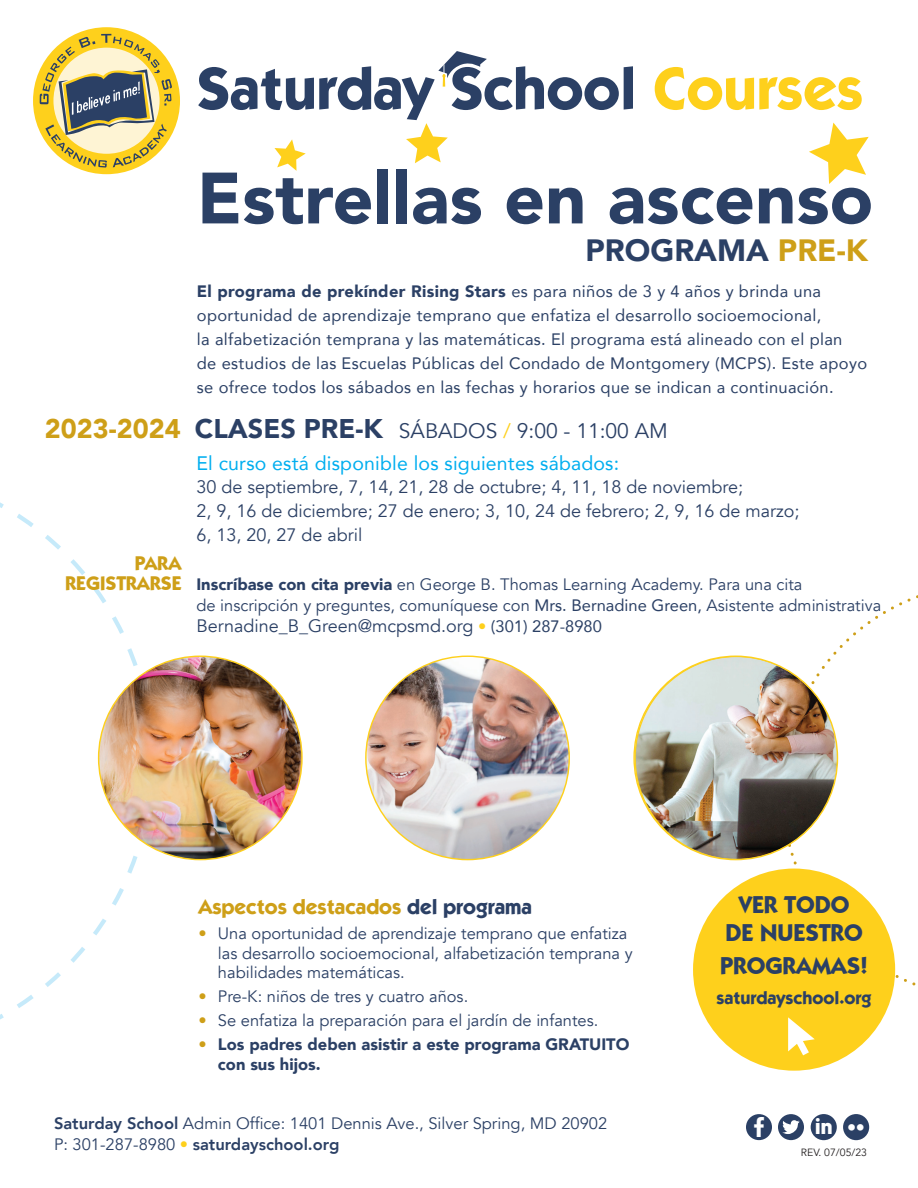
<style>
.page{position:relative;width:918px;height:1188px;background:#fff}
.page>*{position:absolute;margin:0;border:0;box-sizing:border-box;transform-origin:0 0}
.t1{font:900 71.7px "Avenir";color:#2b4065}
.t2{font:700 60px "ITC Kabel Std";color:#2b4065}
.t3{font:900 30.75px "Avenir";color:#2b4065}
.t4{font:900 26.25px "Avenir";color:#fff}
.t5{font:700 24px/28.8px "ITC Kabel Std";color:#2b4065;text-align:center}
.t6{font:800 21.3px "Barlow";color:#fff}
.t7{font:21px "Avenir";color:#2b4065}
.t8{font:700 21px "ITC Kabel Std";color:#ce9f18}
.t9{font:19.5px "Avenir";letter-spacing:.01em;color:#00aeef}
.t10{font:700 19.5px "ITC Kabel Std";color:#ce9f18}
.t11{font:18px/24px "Avenir";color:#2b4065}
.t12{font:700 18px "ITC Kabel Std";color:#2b4065}
.t13{font:16.5px/21px "Avenir";color:#2b4065}
.t14{font:16.5px/24px "Avenir";letter-spacing:.02em;color:#2b4065}
.t15{font:900 16.5px/19.5px "Avenir";color:#2b4065}
.t16{font:10.5px "Avenir";color:#231f20}
.s1{color:#fed01c}
.s2{color:#ce9f18}
.s3{font-weight:900}
.s4{font-weight:900;font-size:27px;color:#ce9f18}
.s5{font-weight:900;font-size:27px}
.s6{font-family:"ITC Kabel Std";font-weight:700;font-size:19.5px;color:#ce9f18}
.s7{font-style:inherit}
.s8{font-size:16.5px;color:#fed01c}
.s9{font-size:16.5px}
.s10{color:#2b4065}
.s11{font-weight:800}
.s12{font-size:24.3px}
</style>
<div class="page">
<svg style="left:0;top:502px;width:156px;height:518px"></svg>
<svg style="left:779px;top:595px;width:139px;height:406px"></svg>
<svg style="left:809px;top:123px;width:60px;height:61px"></svg>
<svg style="left:406px;top:123px;width:42px;height:40px"></svg>
<svg style="left:275px;top:139px;width:31px;height:32px"></svg>
<div style="left:778px;top:1114px;width:26px;height:26px;background:#2b4065;border-radius:50%"></div>
<div style="left:746px;top:1114px;width:26px;height:26px;background:#2b4065;border-radius:50%"></div>
<div style="left:811px;top:1114px;width:26px;height:26px;background:#2b4065;border-radius:50%"></div>
<div style="left:843px;top:1114px;width:26px;height:26px;background:#2b4065;border-radius:50%"></div>
<svg style="left:782px;top:1120px;width:18px;height:14px"></svg>
<div style="left:693px;top:869px;width:202px;height:202px;background:#fed01c;border-radius:50%"></div>
<svg style="left:788px;top:1017px;width:27px;height:38px"></svg>
<div style="left:33px;top:27px;width:147px;height:147px;background:#fed01c;border-radius:50%"></div>
<svg style="left:40px;top:34px;width:132px;height:134px"></svg>
<svg style="left:438px;top:51px;width:49px;height:36px"></svg>
<img style="left:366px;top:656px;width:203px;height:204px;border-radius:102px">
<img style="left:99px;top:656px;width:203px;height:204px;border-radius:102px">
<img style="left:634px;top:656px;width:203px;height:204px;border-radius:102px">
<h2 class="t2" style="left:197px;top:52px;width:668px">Saturday School <span class="s1">Courses</span></h2>
<h1 class="t1" style="left:197px;top:137px;width:678px">Estrellas en ascenso</h1>
<h3 class="t3" style="left:586px;top:224px;width:284px">PROGRAMA <span class="s2">PRE-K</span></h3>
<p class="t14" style="left:197px;top:279px;width:672px"><span class="s3">El programa de prekínder Rising Stars</span> es para niños de 3 y 4 años y brinda una oportunidad de aprendizaje temprano que enfatiza el desarrollo socioemocional,<br>la alfabetización temprana y las matemáticas. El programa está alineado con el plan<br>de estudios de las Escuelas Públicas del Condado de Montgomery (MCPS). Este apoyo se ofrece todos los sábados en las fechas y horarios que se indican a continuación.</p>
<p class="t7" style="left:45px;top:418px;width:624px"><span class="s4">2023-2024</span> <span class="s5">CLASES PRE-K</span> SÁBADOS <span class="s1">/</span> 9:00 - 11:00 AM</p>
<p class="t9" style="left:196px;top:447px;width:424px">El curso está disponible los siguientes sábados:</p>
<p class="t11" style="left:196px;top:476px;width:605px">30 de septiembre, 7, 14, 21, 28 de octubre; 4, 11, 18 de noviembre;<br>2, 9, 16 de diciembre; 27 de enero; 3, 10, 24 de febrero; 2, 9, 16 de marzo;<br>6, 13, 20, 27 de abril</p>
<p class="t10" style="left:135px;top:551px;width:48px">PARA</p>
<p class="t13" style="left:196px;top:574px;width:686px;text-indent:-131px"><span class="s6">REGISTRARSE</span> <span class="s3">Inscríbase con cita previa</span> en George B. Thomas Learning Academy. Para una cita<br>de inscripción y preguntes, comuníquese con <span class="s7">Mrs. Bernadine Green,</span> Asistente administrativa</p>
<p class="t11" style="left:196px;top:614px;width:407px">Bernadine_B_Green@mcpsmd.org <span class="s8">•</span> <span class="s9">(301) 287-8980</span></p>
<p class="t8" style="left:198px;top:894px;width:335px">Aspectos destacados <span class="s10">del programa</span></p>
<p class="t13" style="left:218px;top:924px;width:416px;line-height:19.5px;text-indent:-20px"><span class="s2">•</span> Una oportunidad de aprendizaje temprano que enfatiza las desarrollo socioemocional, alfabetización temprana y habilidades matemáticas.</p>
<p class="t13" style="left:198px;top:986px;width:271px"><span class="s2">•</span> Pre-K: niños de tres y cuatro años.</p>
<p class="t13" style="left:198px;top:1010px;width:401px"><span class="s2">•</span> Se enfatiza la preparación para el jardín de infantes.</p>
<p class="t15" style="left:218px;top:1034px;width:413px;text-indent:-20px"><span class="s2">•</span> Los padres deben asistir a este programa GRATUITO con sus hijos.</p>
<p class="t13" style="left:54px;top:1114px;width:555px"><span class="s11">Saturday School</span> Admin Office: 1401 Dennis Ave., Silver Spring, MD 20902<br>P: 301-287-8980 <span class="s1">•</span> <span class="s11">saturdayschool.org</span></p>
<h3 class="t5" style="left:725px;top:890px;width:139px">VER TODO<br>DE NUESTRO</h3>
<h3 class="t5" style="left:720px;top:951px;width:150px">PROGRAMAS!</h3>
<p class="t12" style="left:717px;top:987px;width:156px">saturdayschool.org</p>
<h3 class="t4" style="left:754px;top:1106px;width:11px">f</h3>
<p class="t6" style="left:815px;top:1111px;width:51px">in <span class="s12">• •</span></p>
<p class="t16" style="left:801px;top:1147px;width:68px">REV. 07/05/23</p>
</div>
